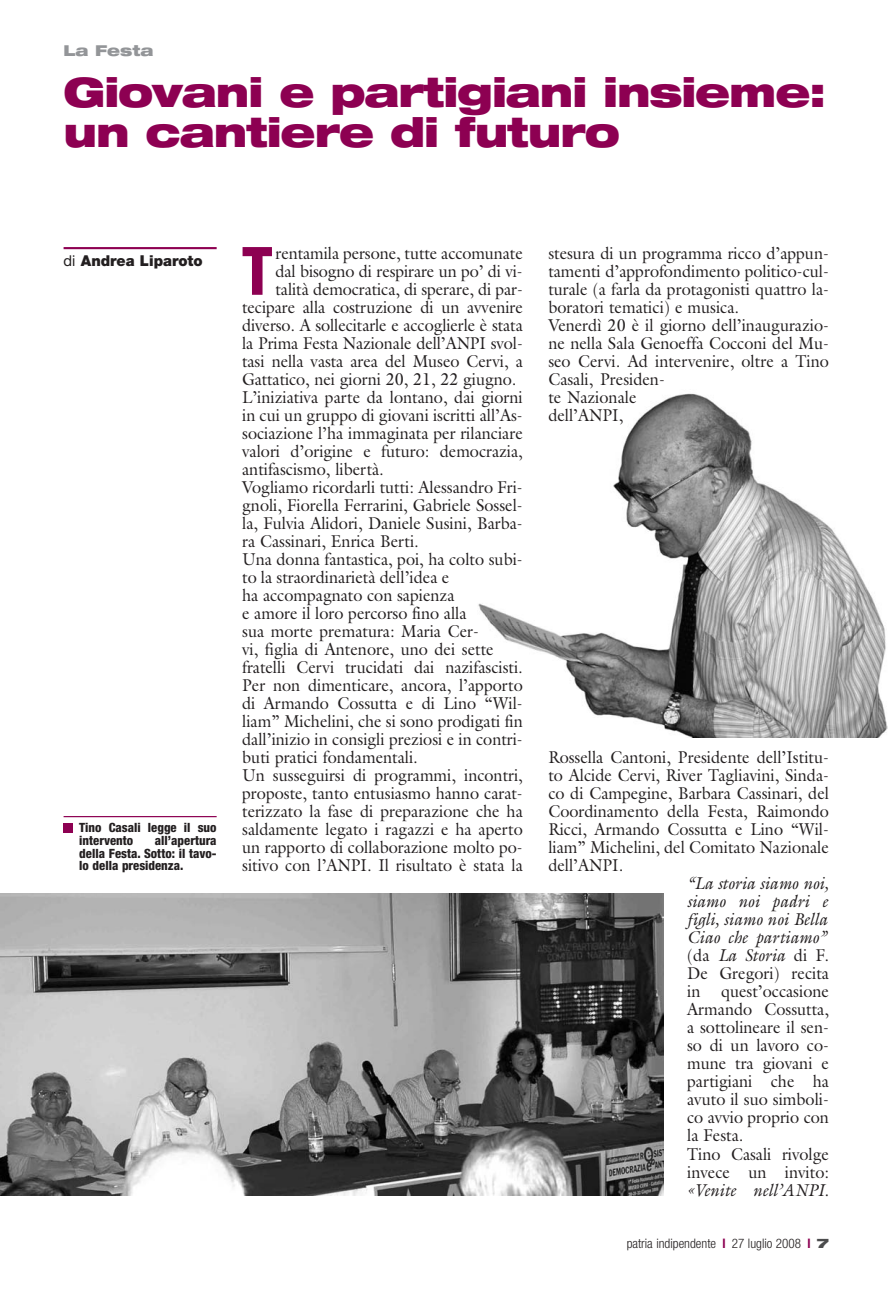
<style>
.page{position:relative;width:893px;height:1297px;background:#fff}
.page>*{position:absolute;margin:0;border:0;box-sizing:border-box;transform-origin:0 0}
.t1{font:800 condensed 66.9px "Helvetica Neue";color:#8d0052;scale:.94 1}
.t2{font:900 expanded 40.5px/40.5px "Helvetica Neue";letter-spacing:-.03em;color:#8d0052}
.t3{font:17.25px/18px "Galliard";color:#231f20;scale:.94 1}
.t4{font:italic 17.25px "Galliard";color:#231f20;scale:.94 1}
.t5{font:900 15px "Helvetica Neue";color:#231f20}
.t6{font:900 expanded 15px "Helvetica Neue";color:#939598}
.t7{font:300 condensed 13.2px "Helvetica Neue";color:#231f20}
.t8{font:800 condensed 12.75px/12.8px "Helvetica Neue";color:#231f20}
.s1{font-weight:400}
.s2{font-style:italic}
.s3{font-weight:700;color:#8d0052}
.s4{font-weight:900;font-stretch:expanded;color:#4b4c4d}
</style>
<div class="page">
<img style="left:478px;top:393px;width:409px;height:344px">
<img style="left:0;top:893px;width:663px;height:302px">
<hr style="left:64px;top:816px;width:153px;height:1px;background:#8d0052">
<div style="left:64px;top:823px;width:9px;height:9px;background:#8d0052"></div>
<hr style="left:64px;top:247px;width:153px;height:2px;background:#8d0052">
<p class="t6" style="left:64px;top:45px;width:92px">La Festa</p>
<h2 class="t2" style="left:64px;top:76px;width:764px">Giovani e partigiani insieme: un cantiere di futuro</h2>
<p class="t5" style="left:64px;top:255px;width:141px"><span class="s1">di</span> Andrea Liparoto</p>
<p class="t8" style="left:79px;top:822px;width:139px">Tino Casali legge il suo intervento</p>
<p class="t8" style="left:79px;top:835px;width:139px;text-align:justify;text-indent:76px">all’apertura della Festa. Sotto: il tavo&shy;lo della presidenza.</p>
<h1 class="t1" style="left:242px;top:247px;width:34px">T</h1>
<p class="t3" style="left:276px;top:246px;width:265px">rentamila persone, tutte accomunate</p>
<p class="t3" style="left:276px;top:264px;width:264px">dal bisogno di respirare un po’ di vi-</p>
<p class="t3" style="left:276px;top:282px;width:265px">talità democratica, di sperare, di par-</p>
<p class="t3" style="left:242px;top:300px;width:300px">tecipare alla costruzione di un avvenire</p>
<p class="t3" style="left:242px;top:318px;width:300px">diverso. A sollecitarle e accoglierle è stata</p>
<p class="t3" style="left:242px;top:336px;width:300px">la Prima Festa Nazionale dell’ANPI svol-</p>
<p class="t3" style="left:242px;top:354px;width:300px">tasi nella vasta area del Museo Cervi, a</p>
<p class="t3" style="left:242px;top:372px;width:293px">Gattatico, nei giorni 20, 21, 22 giugno.</p>
<p class="t3" style="left:242px;top:390px;width:300px">L’iniziativa parte da lontano, dai giorni</p>
<p class="t3" style="left:242px;top:408px;width:300px">in cui un gruppo di giovani iscritti all’As-</p>
<p class="t3" style="left:242px;top:426px;width:300px">sociazione l’ha immaginata per rilanciare</p>
<p class="t3" style="left:242px;top:444px;width:300px">valori d’origine e futuro: democrazia,</p>
<p class="t3" style="left:242px;top:462px;width:152px">antifascismo, libertà.</p>
<p class="t3" style="left:242px;top:480px;width:300px">Vogliamo ricordarli tutti: Alessandro Fri-</p>
<p class="t3" style="left:242px;top:498px;width:300px">gnoli, Fiorella Ferrarini, Gabriele Sossel-</p>
<p class="t3" style="left:242px;top:516px;width:300px">la, Fulvia Alidori, Daniele Susini, Barba-</p>
<p class="t3" style="left:242px;top:534px;width:189px">ra Cassinari, Enrica Berti.</p>
<p class="t3" style="left:242px;top:552px;width:300px">Una donna fantastica, poi, ha colto subi-</p>
<p class="t3" style="left:242px;top:570px;width:222px">to la straordinarietà dell’idea e</p>
<p class="t3" style="left:242px;top:588px;width:227px">ha accompagnato con sapienza</p>
<p class="t3" style="left:242px;top:606px;width:240px">e amore il loro percorso fino alla</p>
<p class="t3" style="left:242px;top:624px;width:253px">sua morte prematura: Maria Cer-</p>
<p class="t3" style="left:242px;top:642px;width:269px">vi, figlia di Antenore, uno dei sette</p>
<p class="t3" style="left:242px;top:660px;width:300px">fratelli Cervi trucidati dai nazifascisti.</p>
<p class="t3" style="left:242px;top:678px;width:300px">Per non dimenticare, ancora, l’apporto</p>
<p class="t3" style="left:242px;top:696px;width:300px">di Armando Cossutta e di Lino “Wil-</p>
<p class="t3" style="left:242px;top:714px;width:300px">liam” Michelini, che si sono prodigati fin</p>
<p class="t3" style="left:242px;top:732px;width:300px">dall’inizio in consigli preziosi e in contri-</p>
<p class="t3" style="left:242px;top:750px;width:188px">buti pratici fondamentali.</p>
<p class="t3" style="left:242px;top:768px;width:300px">Un susseguirsi di programmi, incontri,</p>
<p class="t3" style="left:242px;top:786px;width:300px">proposte, tanto entusiasmo hanno carat-</p>
<p class="t3" style="left:242px;top:804px;width:300px">terizzato la fase di preparazione che ha</p>
<p class="t3" style="left:242px;top:822px;width:300px">saldamente legato i ragazzi e ha aperto</p>
<p class="t3" style="left:242px;top:840px;width:300px">un rapporto di collaborazione molto po-</p>
<p class="t3" style="left:242px;top:858px;width:300px">sitivo con l’ANPI. Il risultato è stata la</p>
<p class="t3" style="left:548px;top:246px;width:300px">stesura di un programma ricco d’appun&shy;tamenti d’approfondimento politico-cul&shy;turale (a farla da protagonisti quattro la&shy;boratori tematici) e musica.<br>Venerdì 20 è il giorno dell’inaugurazio&shy;ne nella Sala Genoeffa Cocconi del Mu&shy;seo Cervi. Ad intervenire, oltre a Tino<br>Casali, Presiden-<br>te Nazionale<br>dell’ANPI,</p>
<p class="t3" style="left:548px;top:750px;width:300px;text-align:justify">Rossella Cantoni, Presidente dell’Istitu&shy;to Alcide Cervi, River Tagliavini, Sinda&shy;co di Campegine, Barbara Cassinari, del Coordinamento della Festa, Raimondo Ricci, Armando Cossutta e Lino “Wil&shy;liam” Michelini, del Comitato Nazionale dell’ANPI.</p>
<p class="t3" style="left:687px;top:876px;width:152px"><span class="s2">“La storia siamo noi, siamo noi padri e figli, siamo noi Bella<br>Ciao che partiamo” </span>(da <span class="s2">La Storia</span> di F.<br>De Gregori) recita in quest’occasione<br>Armando Cossutta, a sottolineare il sen&shy;so di un lavoro co&shy;mune tra giovani e partigiani che ha avuto il suo simboli&shy;co avvio proprio con la Festa.<br>Tino Casali rivolge invece un invito:</p>
<p class="t4" style="left:687px;top:1183px;width:152px">«Venite nell’ANPI.</p>
<p class="t7" style="left:627px;top:1238px;width:204px">patria indipendente <span class="s3">l</span> 27 luglio 2008 <span class="s3">l</span> <span class="s4">7</span></p>
</div>
